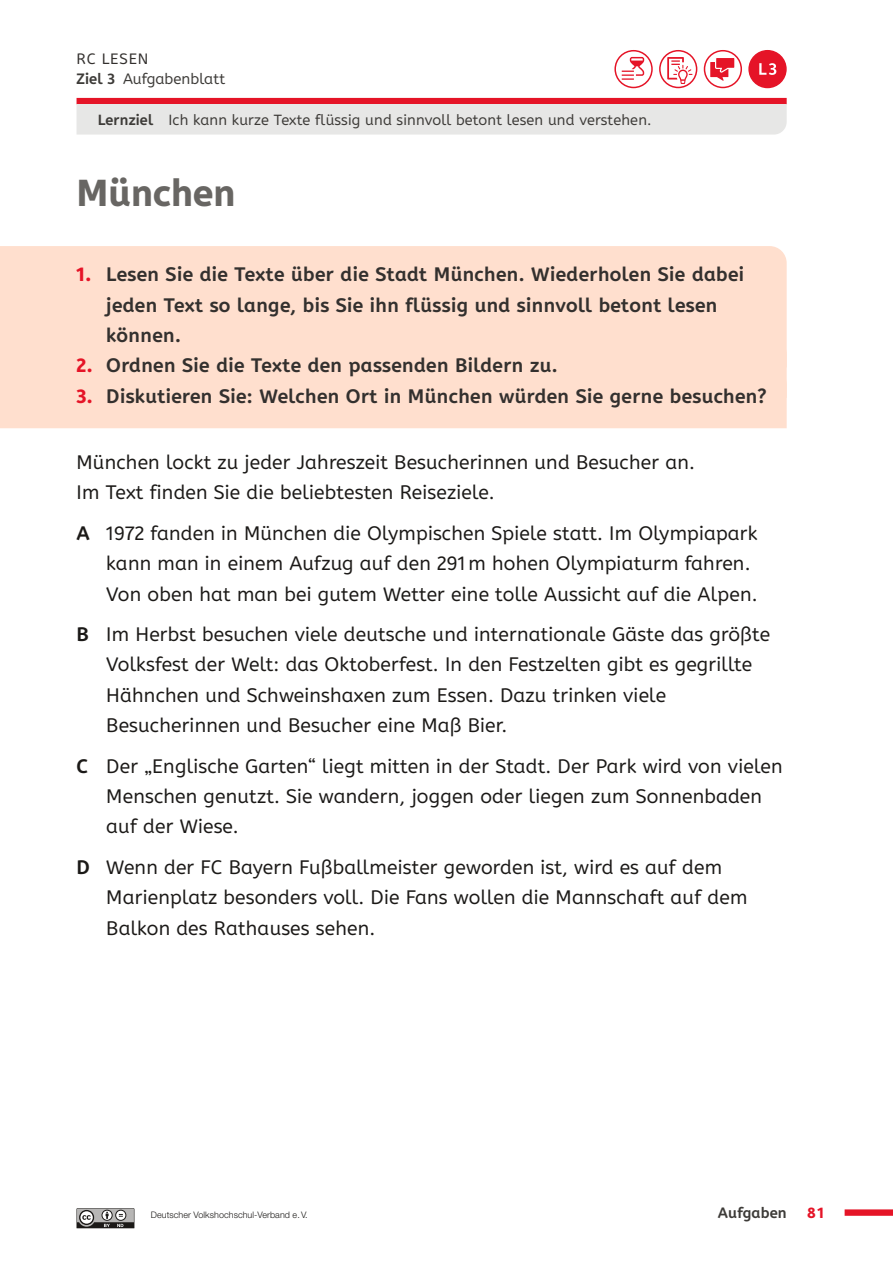
<style>
.page{position:relative;width:893px;height:1263px;background:#fff}
.page>*{position:absolute;margin:0;border:0;box-sizing:border-box;transform-origin:0 0}
.t1{font:800 37.5px "A Be Zeh EDU";letter-spacing:.005em;color:#686663}
.t2{font:19.5px/30.5px "A Be Zeh EDU";letter-spacing:.01em;color:#1b1917}
.t3{font:700 19.5px/30.5px "A Be Zeh EDU";letter-spacing:.02em;color:#33302e}
.t4{font:15px/20.2px "A Be Zeh EDU";color:#3d3b38}
.t5{font:700 15px "A Be Zeh EDU";letter-spacing:.01em;color:#3d3b38}
.t6{font:800 15px "A Be Zeh EDU";color:#e51427}
.t7{font:14.7px "A Be Zeh EDU";letter-spacing:.01em;color:#3d3b38}
.t8{font:300 9px "Helvetica Neue LT Pro";letter-spacing:.005em;color:#1b1917}
.s1{color:#33302e}
.s2{font-weight:700}
.s3{font-weight:800;color:#e51427}
</style>
<div class="page">
<div style="left:845px;top:1209px;width:48px;height:7px;background:#e51427"></div>
<div style="left:77px;top:98px;width:710px;height:6px;background:#e51427"></div>
<svg style="left:77px;top:1208px;width:57px;height:20px"></svg>
<div style="left:77px;top:104px;width:710px;height:31px;background:#e7e7e6"></div>
<div style="left:0;top:246px;width:787px;height:91px;background:#ffdfce"></div>
<div style="left:0;top:337px;width:787px;height:31px;background:#ffdfce"></div>
<div style="left:0;top:368px;width:787px;height:60px;background:#ffdfce"></div>
<div style="left:749px;top:51px;width:37px;height:36px;background:#e51427;border-radius:50%"></div>
<div style="left:748px;top:50px;width:39px;height:38px;border:2px solid #e51427;border-radius:50%"></div>
<svg style="left:759px;top:63px;width:17px;height:12px"></svg>
<div style="left:614px;top:50px;width:39px;height:38px;border:2px solid #e51427;border-radius:50%"></div>
<svg style="left:622px;top:57px;width:22px;height:23px"></svg>
<div style="left:659px;top:50px;width:38px;height:38px;border:2px solid #e51427;border-radius:50%"></div>
<svg style="left:667px;top:57px;width:25px;height:27px"></svg>
<div style="left:704px;top:50px;width:38px;height:38px;border:2px solid #e51427;border-radius:50%"></div>
<svg style="left:710px;top:56px;width:26px;height:25px"></svg>
<p class="t4" style="left:77px;top:49px;width:150px"><span class="s1">RC LESEN<br></span><span class="s2">Ziel 3</span> Aufgabenblatt</p>
<p class="t7" style="left:98px;top:110px;width:555px"><span class="s2">Lernziel</span> Ich kann kurze Texte flüssig und sinnvoll betont lesen und verstehen.</p>
<h1 class="t1" style="left:77px;top:167px;width:160px">München</h1>
<p class="t3" style="left:106px;top:259px;width:639px;text-indent:-30px"><span class="s3">1.</span> Lesen Sie die Texte über die Stadt München. Wiederholen Sie dabei jeden Text so lange, bis Sie ihn flüssig und sinnvoll betont lesen können.</p>
<p class="t3" style="left:77px;top:351px;width:482px"><span class="s3">2.</span> Ordnen Sie die Texte den passenden Bildern zu.</p>
<p class="t3" style="left:77px;top:381px;width:692px"><span class="s3">3.</span> Diskutieren Sie: Welchen Ort in München würden Sie gerne besuchen?</p>
<p class="t2" style="left:77px;top:447px;width:620px">München lockt zu jeder Jahreszeit Besucherinnen und Besucher an.<br>Im Text finden Sie die beliebtesten Reiseziele.</p>
<p class="t2" style="left:106px;top:518px;width:653px;text-indent:-30px"><span class="s2">A</span> 1972 fanden in München die Olympischen Spiele statt. Im Olympiapark kann man in einem Aufzug auf den 291m hohen Olympiaturm fahren.<br>Von oben hat man bei gutem Wetter eine tolle Aussicht auf die Alpen.</p>
<p class="t2" style="left:106px;top:619px;width:665px;text-indent:-30px"><span class="s2">B</span> Im Herbst besuchen viele deutsche und internationale Gäste das größte Volksfest der Welt: das Oktoberfest. In den Festzelten gibt es gegrillte Hähnchen und Schweinshaxen zum Essen. Dazu trinken viele Besucherinnen und Besucher eine Maß Bier.</p>
<p class="t2" style="left:106px;top:751px;width:678px;text-indent:-30px"><span class="s2">C</span> Der „Englische Garten“ liegt mitten in der Stadt. Der Park wird von vielen<br>Menschen genutzt. Sie wandern, joggen oder liegen zum Sonnenbaden auf der Wiese.</p>
<p class="t2" style="left:106px;top:852px;width:643px;text-indent:-30px"><span class="s2">D</span> Wenn der FC Bayern Fußballmeister geworden ist, wird es auf dem<br>Marienplatz besonders voll. Die Fans wollen die Mannschaft auf dem<br>Balkon des Rathauses sehen.</p>
<p class="t8" style="left:151px;top:1209px;width:158px">Deutscher Volkshochschul-Verband e.V.</p>
<p class="t5" style="left:718px;top:1203px;width:70px">Aufgaben</p>
<p class="t6" style="left:807px;top:1203px;width:18px">81</p>
</div>
